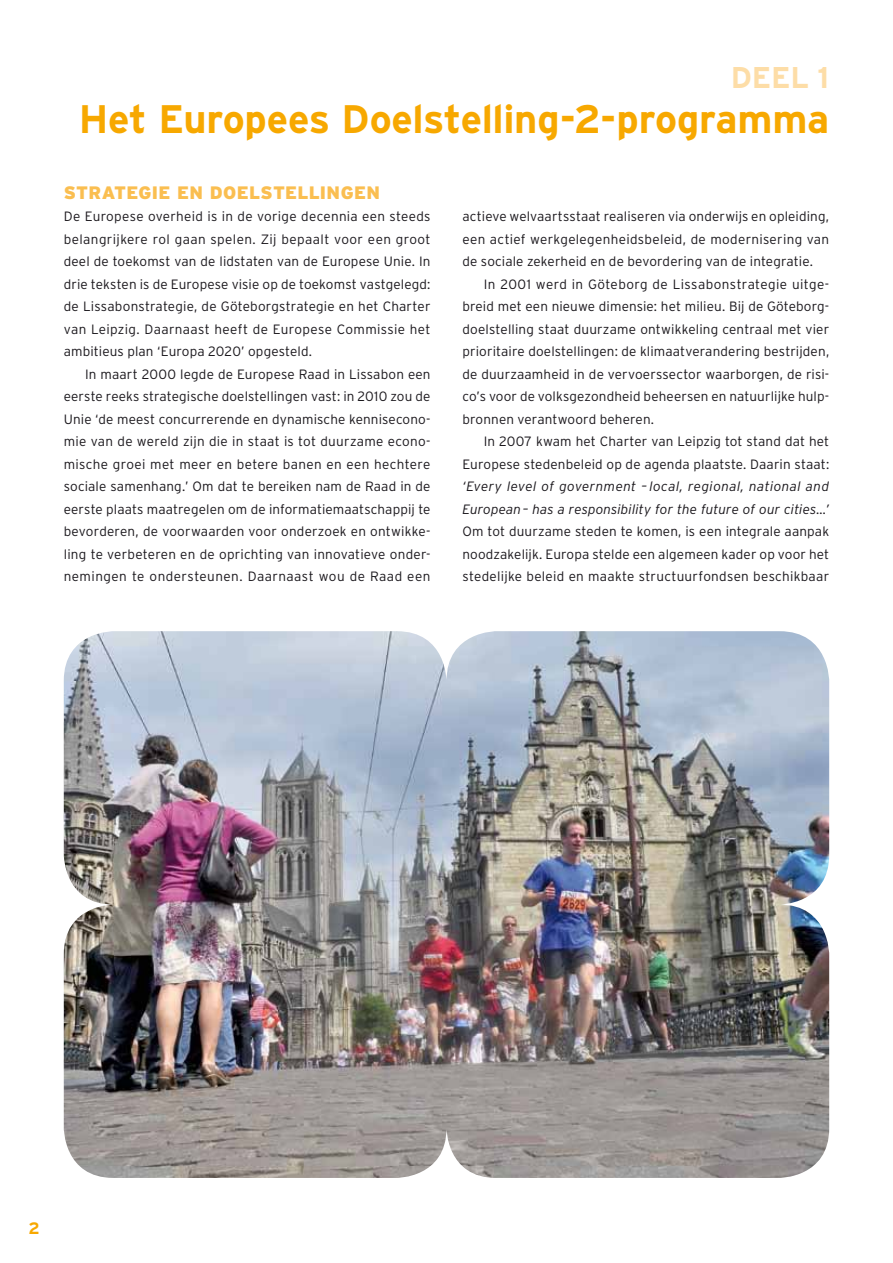
<style>
.page{position:relative;width:893px;height:1263px;background:#fff}
.page>*{position:absolute;margin:0;border:0;box-sizing:border-box;transform-origin:0 0}
.t1{font:700 39.75px "Interstate";letter-spacing:-.005em;color:#f7a800}
.t2{font:700 30px "Interstate";color:#fddda7}
.t3{font:900 18px "Interstate";letter-spacing:.02em;color:#fabe50}
.t4{font:700 16.5px "Interstate";color:#f7a800}
.t5{font:300 13.5px/22.5px "Interstate";letter-spacing:.01em;color:#1a171c;text-align:justify}
.t6{font:italic 300 13.5px/22.5px "Interstate";letter-spacing:.015em;color:#1a171c}
</style>
<div class="page">
<img style="left:64px;top:631px;width:765px;height:547px">
<h2 class="t2" style="left:731px;top:61px;width:100px">Deel 1</h2>
<h1 class="t1" style="left:79px;top:97px;width:752px">Het Europees Doelstelling-2-programma</h1>
<h3 class="t3" style="left:64px;top:182px;width:318px">STRATEGIE EN DOELSTELLINGEN</h3>
<p class="t5" style="left:64px;top:205px;width:368px">De Europese overheid is in de vorige decennia een steeds belangrijkere rol gaan spelen. Zij bepaalt voor een groot deel de toekomst van de lidstaten van de Europese Unie. In drie teksten is de Europese visie op de toekomst vastgelegd: de Lissabonstrategie, de Göteborgstrategie en het Charter van Leipzig. Daarnaast heeft de Europese Commissie het ambitieus plan ‘Europa 2020’ opgesteld.</p>
<p class="t5" style="left:64px;top:363px;width:368px;text-indent:21px">In maart 2000 legde de Europese Raad in Lissabon een eerste reeks strategische doelstellingen vast: in 2010 zou de Unie ‘de meest concurrerende en dynamische kennisecono&shy;mie van de wereld zijn die in staat is tot duurzame econo&shy;mische groei met meer en betere banen en een hechtere sociale samenhang.’ Om dat te bereiken nam de Raad in de eerste plaats maatregelen om de informatiemaatschappij te bevorderen, de voorwaarden voor onderzoek en ontwikke&shy;ling te verbeteren en de oprichting van innovatieve onder&shy;nemingen te ondersteunen. Daarnaast wou de Raad een</p>
<p class="t5" style="left:462px;top:205px;width:368px">actieve welvaartsstaat realiseren via onderwijs en opleiding, een actief werkgelegenheidsbeleid, de modernisering van de sociale zekerheid en de bevordering van de integratie.</p>
<p class="t5" style="left:462px;top:273px;width:368px;text-indent:21px">In 2001 werd in Göteborg de Lissabonstrategie uitge&shy;breid met een nieuwe dimensie: het milieu. Bij de Göteborg&shy;doelstelling staat duurzame ontwikkeling centraal met vier prioritaire doelstellingen: de klimaatverandering bestrijden, de duurzaamheid in de vervoerssector waarborgen, de risi&shy;co’s voor de volksgezondheid beheersen en natuurlijke hulp&shy;bronnen verantwoord beheren.</p>
<p class="t5" style="left:462px;top:430px;width:368px;text-align:right">In 2007 kwam het Charter van Leipzig tot stand dat het<br>Europese stedenbeleid op de agenda plaatste. Daarin staat:</p>
<p class="t6" style="left:462px;top:475px;width:368px">‘Every level of government – local, regional, national and<br>European– has a responsibility for the future of our cities…’</p>
<p class="t5" style="left:462px;top:520px;width:368px">Om tot duurzame steden te komen, is een integrale aanpak noodzakelijk. Europa stelde een algemeen kader op voor het stedelijke beleid en maakte structuurfondsen beschikbaar</p>
<p class="t4" style="left:28px;top:1219px;width:13px">2</p>
</div>
